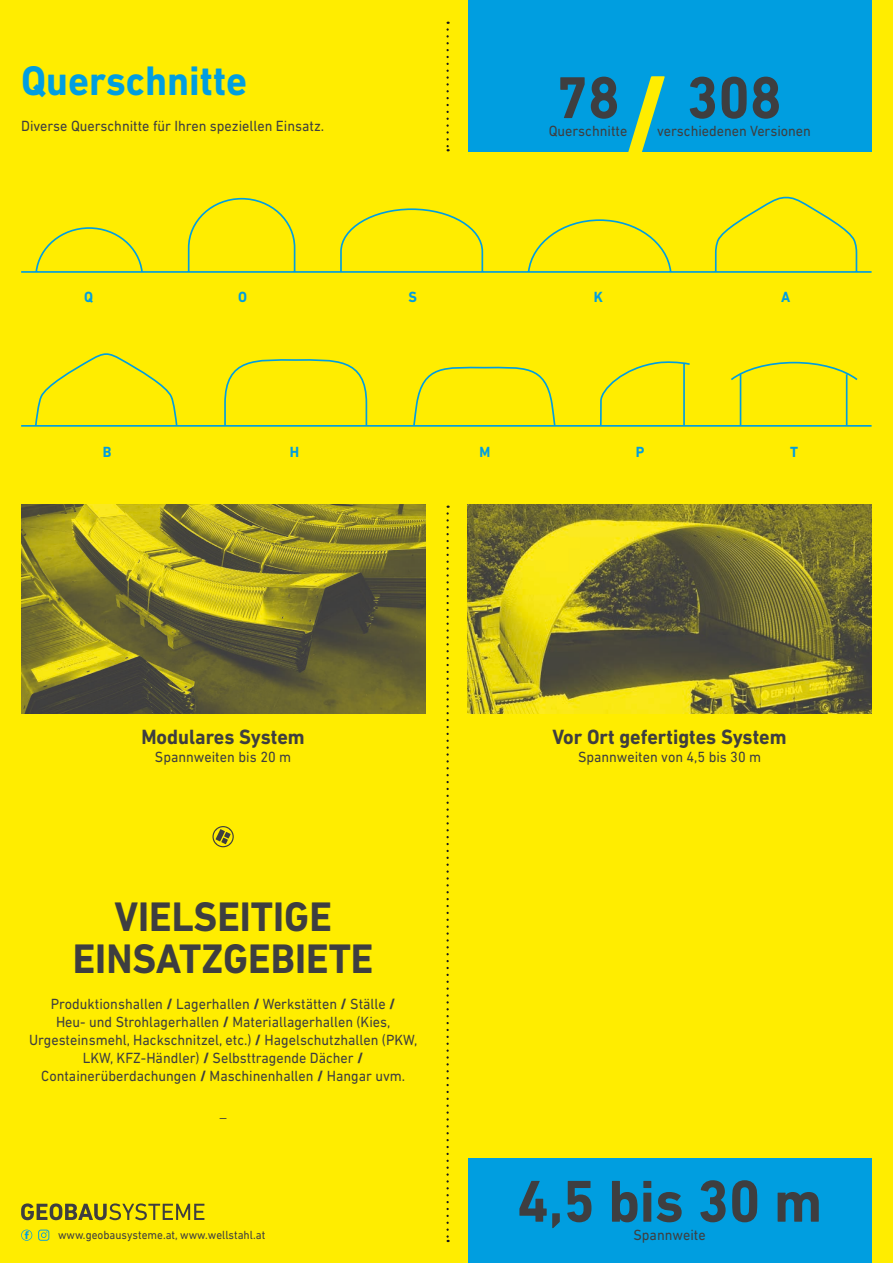
<style>
.page{position:relative;width:893px;height:1263px;background:#ffed00}
.page>*{position:absolute;margin:0;border:0;box-sizing:border-box;transform-origin:0 0}
.t1{font:700 60px "DIN Next LT Pro";color:#3e3e40;scale:.95 1}
.t2{font:700 42px "DIN Next LT Pro";color:#3e3e40;scale:.95 1}
.t3{font:700 42px "DIN Next LT Pro";color:#009ee0;scale:.95 1}
.t4{font:700 21px "DIN Next LT Pro";color:#3e3e40;scale:.95 1}
.t5{font:15px/18px "DIN Next LT Pro";color:#3e3e40;text-align:center;scale:.95 1}
.t6{font:700 15px "DIN Next LT Pro";color:#009ee0;scale:.95 1}
.t7{font:12px "DIN Next LT Pro";color:#3e3e40;scale:.95 1}
.s1{font-weight:700}
</style>
<div class="page">
<svg style="left:212px;top:826px;width:22px;height:21px"></svg>
<img style="left:21px;top:505px;width:404px;height:209px">
<img style="left:468px;top:505px;width:404px;height:209px">
<div style="left:468px;top:0;width:404px;height:152px;background:#009ee0"></div>
<svg style="left:628px;top:76px;width:37px;height:76px"></svg>
<svg style="left:21px;top:196px;width:851px;height:231px"></svg>
<div style="left:468px;top:1158px;width:404px;height:105px;background:#009ee0"></div>
<svg style="left:446px;top:506px;width:3px;height:736px"></svg>
<svg style="left:446px;top:22px;width:3px;height:129px"></svg>
<svg style="left:21px;top:1229px;width:11px;height:12px"></svg>
<svg style="left:38px;top:1229px;width:11px;height:12px"></svg>
<svg style="left:21px;top:1203px;width:183px;height:17px"></svg>
<p class="t3" style="left:21px;top:56px;width:240px">Querschnitte</p>
<p class="t5" style="left:21px;top:117px;width:321px">Diverse Querschnitte für Ihren speziellen Einsatz.</p>
<p class="t1" style="left:556px;top:63px;width:68px">78</p>
<p class="t5" style="left:549px;top:122px;width:84px">Querschnitte</p>
<p class="t1" style="left:687px;top:63px;width:102px">308</p>
<p class="t5" style="left:657px;top:122px;width:163px">verschiedenen Versionen</p>
<p class="t6" style="left:84px;top:288px;width:11px">Q</p>
<p class="t6" style="left:238px;top:288px;width:11px">O</p>
<p class="t6" style="left:408px;top:288px;width:10px">S</p>
<p class="t6" style="left:594px;top:288px;width:11px">K</p>
<p class="t6" style="left:781px;top:288px;width:11px">A</p>
<p class="t6" style="left:103px;top:443px;width:11px">B</p>
<p class="t6" style="left:290px;top:443px;width:11px">H</p>
<p class="t6" style="left:479px;top:443px;width:13px">M</p>
<p class="t6" style="left:636px;top:443px;width:11px">P</p>
<p class="t6" style="left:790px;top:443px;width:10px">T</p>
<p class="t4" style="left:141px;top:725px;width:173px">Modulares System</p>
<p class="t5" style="left:155px;top:748px;width:145px">Spannweiten bis 20 m</p>
<p class="t2" style="left:114px;top:892px;width:230px">VIELSEITIGE</p>
<p class="t2" style="left:73px;top:934px;width:318px">EINSATZGEBIETE</p>
<p class="t5" style="left:51px;top:995px;width:364px">Produktionshallen <span class="s1">/</span> Lagerhallen <span class="s1">/</span> Werkstätten <span class="s1">/</span> Ställe <span class="s1">/</span></p>
<p class="t5" style="left:56px;top:1013px;width:354px">Heu- und Strohlagerhallen <span class="s1">/</span> Materiallagerhallen (Kies,</p>
<p class="t5" style="left:29px;top:1031px;width:410px">Urgesteinsmehl, Hackschnitzel, etc.) <span class="s1">/</span> Hagelschutzhallen (PKW,<br>LKW, KFZ-Händler) <span class="s1">/</span> Selbsttragende Dächer <span class="s1">/</span></p>
<p class="t5" style="left:41px;top:1067px;width:385px">Containerüberdachungen <span class="s1">/</span> Maschinenhallen <span class="s1">/</span> Hangar uvm.</p>
<p class="t5" style="left:220px;top:1103px;width:9px">_</p>
<p class="t7" style="left:58px;top:1228px;width:220px">www.geobausysteme.at, www.wellstahl.at</p>
<p class="t4" style="left:553px;top:725px;width:248px">Vor Ort gefertigtes System</p>
<p class="t5" style="left:578px;top:748px;width:194px">Spannweiten von 4,5 bis 30 m</p>
<p class="t1" style="left:517px;top:1166px;width:323px">4,5 bis 30 m</p>
<p class="t5" style="left:634px;top:1225px;width:77px">Spannweite</p>
</div>
